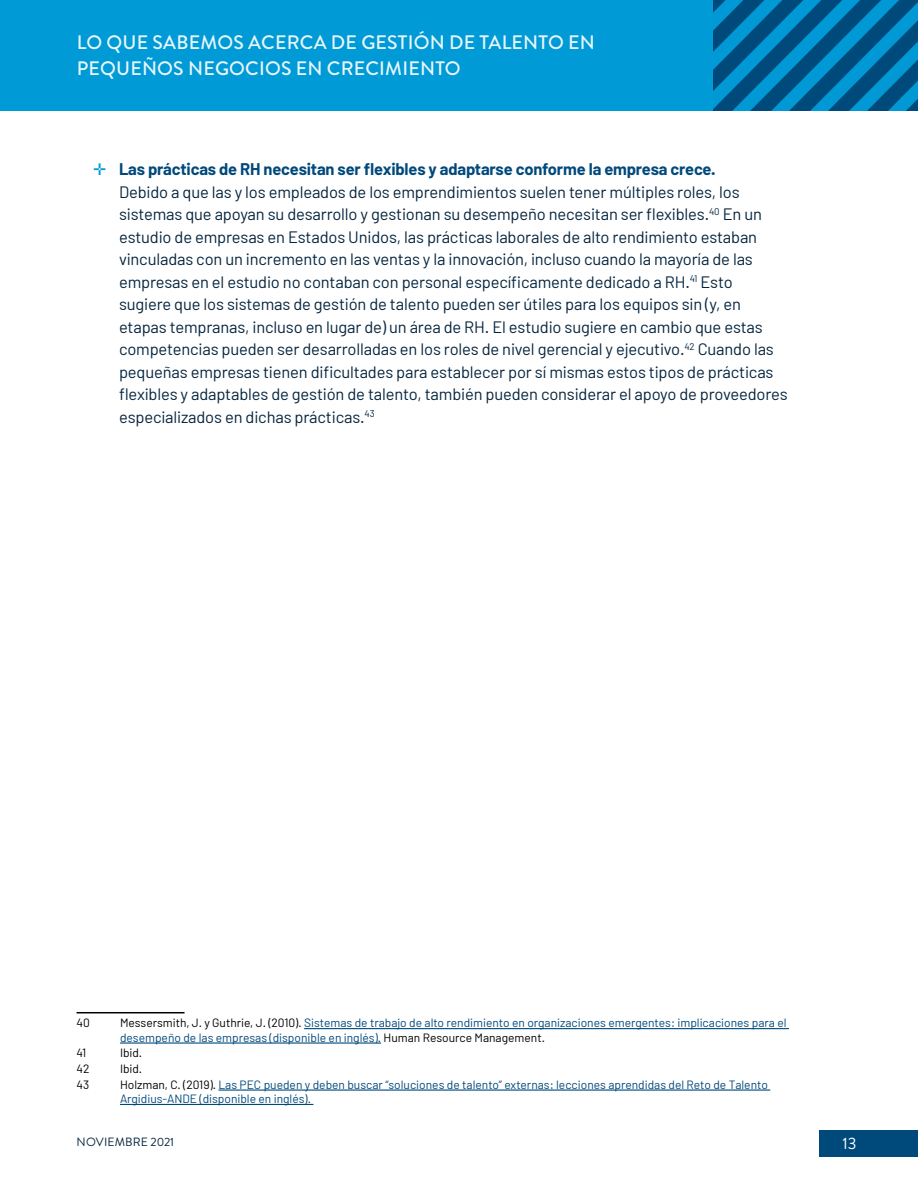
<style>
.page{position:relative;width:918px;height:1188px;background:#fff}
.page>*{position:absolute;margin:0;border:0;box-sizing:border-box;transform-origin:0 0}
.t1{font:500 19.5px/25.5px "Brandon Grotesque";letter-spacing:.01em;color:#e7f6fc}
.t2{font:16.5px/22.5px "Barlow";letter-spacing:-.01em;color:#06253e}
.t3{font:16.5px "Brandon Grotesque";color:#fff}
.t4{font:12px/14.4px "Barlow";color:#00497b}
.t5{font:12px "Barlow";color:#000}
.t6{font:12px "Brandon Grotesque";letter-spacing:.01em;color:#06253e}
.s1{color:#009ad6}
.s2{font-weight:700;color:#00497b}
.s3{color:#000}
</style>
<div class="page">
<div style="left:820px;top:1130px;width:98px;height:27px;background:#00497b"></div>
<div style="left:0;top:0;width:918px;height:111px;background:#009ad6"></div>
<img style="left:714px;top:0;width:204px;height:111px">
<hr style="left:77px;top:1012px;width:108px;height:1px;background:#000">
<hr style="left:304px;top:1028px;width:485px;height:1px;background:#00497b">
<hr style="left:120px;top:1042px;width:261px;height:2px;background:#00497b">
<hr style="left:218px;top:1089px;width:552px;height:2px;background:#00497b">
<hr style="left:120px;top:1104px;width:193px;height:1px;background:#00497b">
<p class="t1" style="left:77px;top:30px;width:520px">LO QUE SABEMOS ACERCA DE GESTIÓN DE TALENTO EN<br>PEQUEÑOS NEGOCIOS EN CRECIMIENTO</p>
<p class="t2" style="left:119px;top:158px;width:670px;text-indent:-26px"><span class="s1">✛</span> <span class="s2">Las prácticas de RH necesitan ser flexibles y adaptarse conforme la empresa crece.<br></span>Debido a que las y los empleados de los emprendimientos suelen tener múltiples roles, los sistemas que apoyan su desarrollo y gestionan su desempeño necesitan ser flexibles.<sup>40</sup> En un estudio de empresas en Estados Unidos, las prácticas laborales de alto rendimiento estaban vinculadas con un incremento en las ventas y la innovación, incluso cuando la mayoría de las empresas en el estudio no contaban con personal específicamente dedicado a RH.<sup>41</sup> Esto sugiere que los sistemas de gestión de talento pueden ser útiles para los equipos sin (y, en etapas tempranas, incluso en lugar de) un área de RH. El estudio sugiere en cambio que estas competencias pueden ser desarrolladas en los roles de nivel gerencial y ejecutivo.<sup>42</sup> Cuando las pequeñas empresas tienen dificultades para establecer por sí mismas estos tipos de prácticas flexibles y adaptables de gestión de talento, también pueden considerar el apoyo de proveedores especializados en dichas prácticas.<sup>43</sup></p>
<p class="t5" style="left:77px;top:1015px;width:15px">40</p>
<p class="t4" style="left:120px;top:1015px;width:668px"><span class="s3">Messersmith, J. y Guthrie, J. (2010).</span> Sistemas de trabajo de alto rendimiento en organizaciones emergentes: implicaciones para el desempeño de las empresas (disponible en inglés). <span class="s3">Human Resource Management.</span></p>
<p class="t5" style="left:77px;top:1045px;width:11px">41</p>
<p class="t5" style="left:120px;top:1045px;width:24px">Ibid.</p>
<p class="t5" style="left:77px;top:1061px;width:15px">42</p>
<p class="t5" style="left:120px;top:1061px;width:24px">Ibid.</p>
<p class="t5" style="left:77px;top:1077px;width:14px">43</p>
<p class="t4" style="left:120px;top:1077px;width:649px"><span class="s3">Holzman, C. (2019).</span> Las PEC pueden y deben buscar “soluciones de talento” externas: lecciones aprendidas del Reto de Talento<br>Argidius-ANDE (disponible en inglés).</p>
<p class="t6" style="left:77px;top:1134px;width:99px">NOVIEMBRE 2021</p>
<p class="t3" style="left:843px;top:1132px;width:15px">13</p>
</div>
